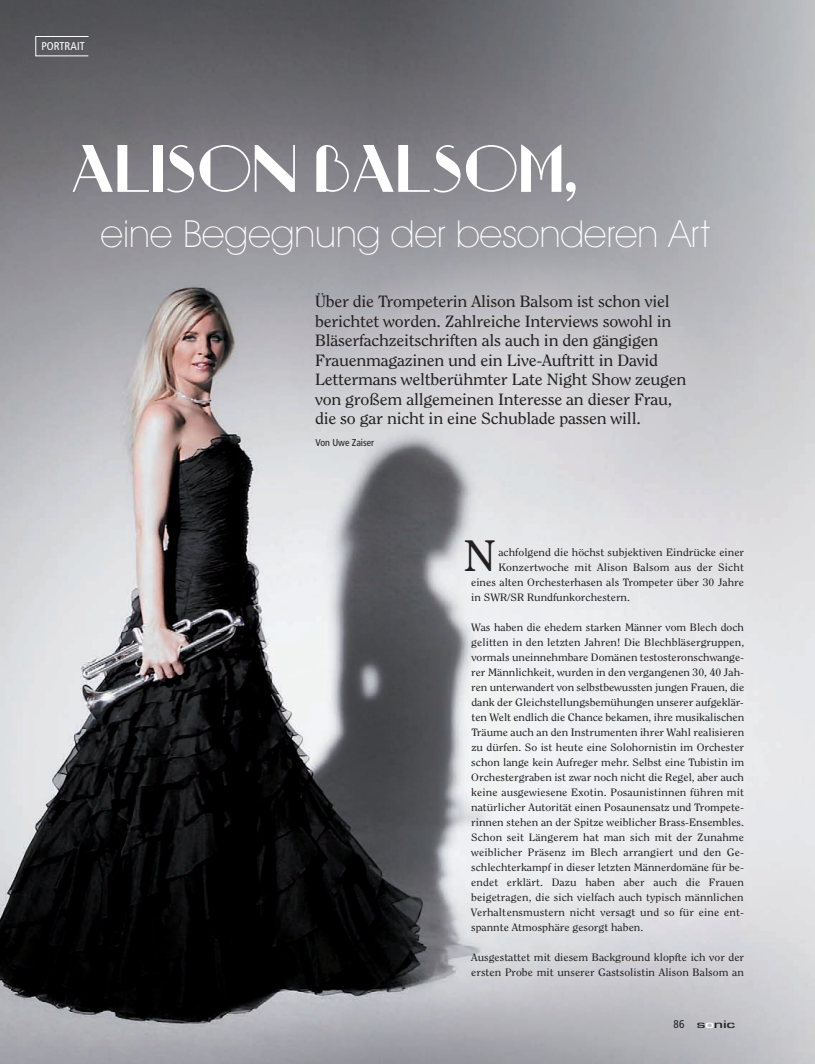
<style>
.page{position:relative;width:815px;height:1064px;background:#fff}
.page>*{position:absolute;margin:0;border:0;box-sizing:border-box;transform-origin:0 0}
.t1{font:63.75px "Raconteur NF";color:#fff}
.t2{font:43.75px "Clearface Std";color:#231f20;scale:1.1 1}
.t3{font:200 37.5px "Avant Garde IT Cby BT";color:#fff}
.t4{font:16.25px/19.5px "Clearface Std";letter-spacing:-.015em;color:#231f20;scale:1.1 1}
.t5{font:condensed 11.25px "Frutiger LT Std";letter-spacing:.01em;color:#fff}
.t6{font:500 11.25px "Eurostile T";letter-spacing:-.02em;color:#231f20;scale:1.6 1}
.t7{font:10.62px/15px "Clearface Std";color:#231f20;text-align:justify;scale:1.1 1}
.t8{font:condensed 10px "Frutiger LT Std";letter-spacing:-.005em;color:#231f20}
.s1{font-family:"Frutiger LT Std";font-weight:400;font-stretch:condensed}
.s2{color:#fff}
</style>
<div class="page">
<img style="left:0;top:0;width:815px;height:1064px">
<img style="left:327px;top:246px;width:388px;height:244px">
<div style="left:35px;top:36px;width:54px;height:20px;border:1px solid #fff"></div>
<p class="t5" style="left:41px;top:41px;width:45px">PORTRAIT</p>
<h1 class="t1" style="left:70px;top:133px;width:509px">ALISON BALSOM,</h1>
<h3 class="t3" style="left:100px;top:220px;width:611px">eine Begegnung der besonderen Art</h3>
<p class="t4" style="left:315px;top:293px;width:339px">Über die Trompeterin Alison Balsom ist schon viel berichtet worden. Zahlreiche Interviews sowohl in Bläserfachzeitschriften als auch in den gängigen Frauenmagazinen und ein Live-Auftritt in David Lettermans weltberühmter Late Night Show zeugen von großem allgemeinen Interesse an dieser Frau, die so gar nicht in eine Schublade passen will.</p>
<p class="t8" style="left:316px;top:439px;width:60px">Von Uwe Zaiser</p>
<h2 class="t2" style="left:464px;top:538px;width:31px">N</h2>
<p class="t7" style="left:498px;top:545px;width:225px">achfolgend die höchst subjektiven Eindrücke einer</p>
<p class="t7" style="left:498px;top:560px;width:225px">Konzertwoche mit Alison Balsom aus der Sicht</p>
<p class="t7" style="left:471px;top:575px;width:250px">eines alten Orchesterhasen als Trompeter über 30 Jahre</p>
<p class="t7" style="left:471px;top:590px;width:146px">in SWR/SR Rundfunkorchestern.</p>
<p class="t7" style="left:471px;top:620px;width:250px">Was haben die ehedem starken Männer vom Blech doch gelitten in den letzten Jahren! Die Blechbläsergruppen, vormals uneinnehmbare Domänen testosteronschwange&shy;rer Männlichkeit, wurden in den vergangenen 30, 40 Jah&shy;ren unterwandert von selbstbewussten jungen Frauen, die dank der Gleichstellungsbemühungen unserer aufgeklär&shy;ten Welt endlich die Chance bekamen, ihre musikalischen Träume auch an den Instrumenten ihrer Wahl realisieren zu dürfen. So ist heute eine Solohornistin im Orchester schon lange kein Aufreger mehr. Selbst eine Tubistin im Orchestergraben ist zwar noch nicht die Regel, aber auch keine ausgewiesene Exotin. Posaunistinnen führen mit natürlicher Autorität einen Posaunensatz und Trompete&shy;rinnen stehen an der Spitze weiblicher Brass-Ensembles.<br>Schon seit Längerem hat man sich mit der Zunahme weiblicher Präsenz im Blech arrangiert und den Ge&shy;schlechterkampf in dieser letzten Männerdomäne für be&shy;endet erklärt. Dazu haben aber auch die Frauen beigetragen, die sich vielfach auch typisch männlichen Verhaltensmustern nicht versagt und so für eine ent&shy;spannte Atmosphäre gesorgt haben.</p>
<p class="t7" style="left:471px;top:950px;width:250px">Ausgestattet mit diesem Background klopfte ich vor der ersten Probe mit unserer Gastsolistin Alison Balsom an</p>
<p class="t6" style="left:674px;top:1017px;width:40px"><span class="s1">86</span> s<span class="s2">o</span>nic</p>
</div>
